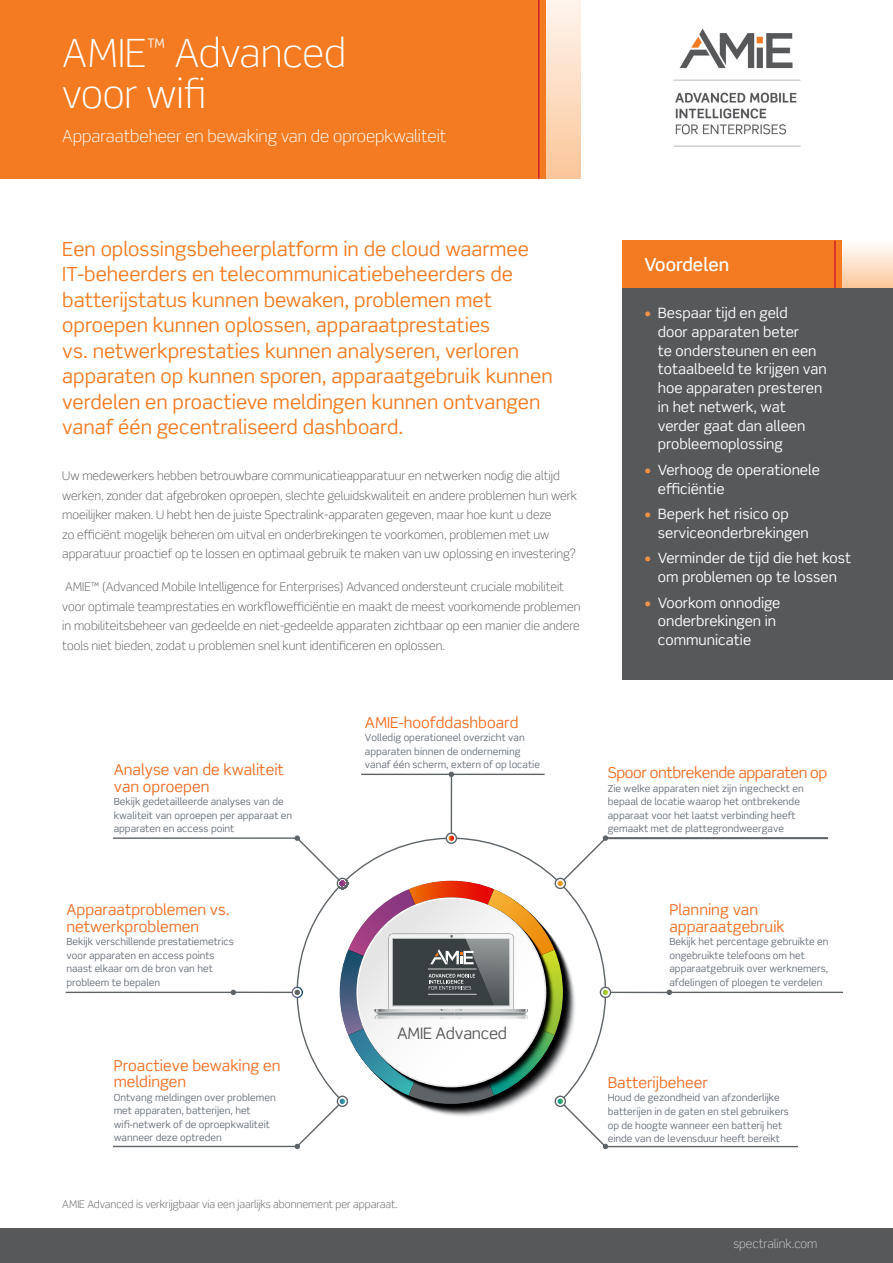
<style>
.page{position:relative;width:893px;height:1263px;background:#fff}
.page>*{position:absolute;margin:0;border:0;box-sizing:border-box;transform-origin:0 0}
.t1{font:300 39px/40.5px "Scene Std";color:#fff}
.t2{font:19.5px/25.5px "Scene Std";color:#f47b21}
.t3{font:500 18px "Scene Std";color:#fff}
.t4{font:300 16.5px "Scene Std";color:#fff}
.t5{font:15.75px "Scene Pro";letter-spacing:-.015em;color:#58595b}
.t6{font:15px/16.5px "Scene Pro";color:#f26e24}
.t7{font:15px "Scene Pro";letter-spacing:-.025em;color:#f26e24}
.t8{font:14.25px/18.8px "Scene Std";color:#fff}
.Body{font:300 12px/19.5px "Scene Std";color:#57585a}
.Body-2{font:300 12px "Scene Std";color:#d1d2d4}
.Body-3{font:300 10.5px "Scene Std";color:#57585a}
.t9{font:9.75px/13.5px "Scene Pro";color:#666f7a}
.s1{color:#f69246}
</style>
<div class="page">
<div style="left:0;top:0;width:546px;height:179px;background:#f47b21"></div>
<div style="left:546px;top:0;width:34px;height:179px;background:linear-gradient(to bottom,#fef5ee,#fcc699)"></div>
<hr style="left:538px;top:0;width:2px;height:179px;background:#d1232a">
<div style="left:0;top:1228px;width:893px;height:35px;background:#57585a"></div>
<svg style="left:231px;top:990px;width:5px;height:5px"></svg>
<svg style="left:667px;top:990px;width:5px;height:5px"></svg>
<svg style="left:449px;top:772px;width:5px;height:5px"></svg>
<hr style="left:610px;top:992px;width:59px;height:1px;background:#5d6367">
<hr style="left:451px;top:774px;width:1px;height:59px;background:#5d6367">
<hr style="left:233px;top:991px;width:59px;height:2px;background:#5d6367">
<hr style="left:361px;top:774px;width:184px;height:1px;background:#5d6367">
<hr style="left:605px;top:837px;width:223px;height:2px;background:#5d6367">
<hr style="left:669px;top:992px;width:174px;height:1px;background:#5d6367">
<hr style="left:605px;top:1146px;width:193px;height:1px;background:#5d6367">
<hr style="left:113px;top:1146px;width:184px;height:1px;background:#5d6367">
<hr style="left:66px;top:992px;width:167px;height:1px;background:#5d6367">
<hr style="left:113px;top:837px;width:184px;height:2px;background:#5d6367">
<svg style="left:292px;top:832px;width:319px;height:317px"></svg>
<div style="left:622px;top:241px;width:221px;height:47px;background:#f47b21"></div>
<div style="left:842px;top:241px;width:51px;height:47px;background:linear-gradient(to bottom,#fefefd,#fcc79b)"></div>
<hr style="left:834px;top:241px;width:2px;height:47px;background:#d1232a">
<div style="left:622px;top:288px;width:271px;height:392px;background:#57585a"></div>
<img style="left:673px;top:28px;width:128px;height:119px">
<h1 class="t1" style="left:62px;top:33px;width:285px">AMIE<sup>™</sup> Advanced voor wifi</h1>
<h1 class="t4" style="left:62px;top:126px;width:386px">Apparaatbeheer en bewaking van de oproepkwaliteit</h1>
<h2 class="t2" style="left:62px;top:236px;width:492px">Een oplossingsbeheerplatform in de cloud waarmee IT-beheerders en telecommunicatiebeheerders de batterijstatus kunnen bewaken, problemen met oproepen kunnen oplossen, apparaatprestaties<br>vs. netwerkprestaties kunnen analyseren, verloren apparaten op kunnen sporen, apparaatgebruik kunnen verdelen en proactieve meldingen kunnen ontvangen vanaf één gecentraliseerd dashboard.</h2>
<p class="Body" style="left:62px;top:466px;width:516px">Uw medewerkers hebben betrouwbare communicatieapparatuur en netwerken nodig die altijd werken, zonder dat afgebroken oproepen, slechte geluidskwaliteit en andere problemen hun werk moeilijker maken. U hebt hen de juiste Spectralink-apparaten gegeven, maar hoe kunt u deze<br>zo efficiënt mogelijk beheren om uitval en onderbrekingen te voorkomen, problemen met uw apparatuur proactief op te lossen en optimaal gebruik te maken van uw oplossing en investering?</p>
<p class="Body" style="left:62px;top:577px;width:520px">AMIE™ (Advanced Mobile Intelligence for Enterprises) Advanced ondersteunt cruciale mobiliteit voor optimale teamprestaties en workflowefficiëntie en maakt de meest voorkomende problemen in mobiliteitsbeheer van gedeelde en niet-gedeelde apparaten zichtbaar op een manier die andere tools niet bieden, zodat u problemen snel kunt identificeren en oplossen.</p>
<p class="t6" style="left:114px;top:761px;width:172px">Analyse van de kwaliteit van oproepen</p>
<p class="t9" style="left:114px;top:795px;width:180px">Bekijk gedetailleerde analyses van de kwaliteit van oproepen per apparaat en apparaten en access point</p>
<p class="t6" style="left:66px;top:901px;width:165px">Apparaatproblemen vs. netwerkproblemen</p>
<p class="t9" style="left:66px;top:935px;width:169px">Bekijk verschillende prestatiemetrics voor apparaten en access points naast elkaar om de bron van het probleem te bepalen</p>
<p class="t6" style="left:114px;top:1057px;width:168px">Proactieve bewaking en meldingen</p>
<p class="t9" style="left:114px;top:1090px;width:163px">Ontvang meldingen over problemen met apparaten, batterijen, het wifi-netwerk of de oproepkwaliteit wanneer deze optreden</p>
<p class="t6" style="left:365px;top:714px;width:155px">AMIE-hoofddashboard</p>
<p class="t9" style="left:365px;top:731px;width:177px">Volledig operationeel overzicht van apparaten binnen de onderneming vanaf één scherm, extern of op locatie</p>
<p class="t5" style="left:397px;top:1023px;width:112px">AMIE Advanced</p>
<p class="Body-3" style="left:62px;top:1198px;width:337px">AMIE Advanced is verkrijgbaar via een jaarlijks abonnement per apparaat.</p>
<h3 class="t3" style="left:644px;top:253px;width:86px">Voordelen</h3>
<p class="t8" style="left:658px;top:303px;width:170px;text-indent:-14px"><span class="s1">•</span> Bespaar tijd en geld<br>door apparaten beter<br>te ondersteunen en een totaalbeeld te krijgen van hoe apparaten presteren in het netwerk, wat verder gaat dan alleen probleemoplossing</p>
<p class="t8" style="left:658px;top:460px;width:164px;text-indent:-14px"><span class="s1">•</span> Verhoog de operationele efficiëntie</p>
<p class="t8" style="left:658px;top:504px;width:152px;text-indent:-14px"><span class="s1">•</span> Beperk het risico op serviceonderbrekingen</p>
<p class="t8" style="left:644px;top:549px;width:208px;text-align:center"><span class="s1">•</span> Verminder de tijd die het kost om problemen op te lossen</p>
<p class="t8" style="left:658px;top:593px;width:124px;text-indent:-14px"><span class="s1">•</span> Voorkom onnodige onderbrekingen in communicatie</p>
<p class="t7" style="left:608px;top:763px;width:221px">Spoor ontbrekende apparaten op</p>
<p class="t9" style="left:608px;top:781px;width:197px">Zie welke apparaten niet zijn ingecheckt en bepaal de locatie waarop het ontbrekende apparaat voor het laatst verbinding heeft gemaakt met de plattegrondweergave</p>
<p class="t6" style="left:669px;top:901px;width:117px">Planning van apparaatgebruik</p>
<p class="t9" style="left:669px;top:935px;width:161px">Bekijk het percentage gebruikte en ongebruikte telefoons om het apparaatgebruik over werknemers, afdelingen of ploegen te verdelen</p>
<p class="t6" style="left:608px;top:1074px;width:102px">Batterijbeheer</p>
<p class="t9" style="left:608px;top:1091px;width:183px">Houd de gezondheid van afzonderlijke batterijen in de gaten en stel gebruikers op de hoogte wanneer een batterij het einde van de levensduur heeft bereikt</p>
<p class="Body-2" style="left:733px;top:1236px;width:86px">spectralink.com</p>
</div>
